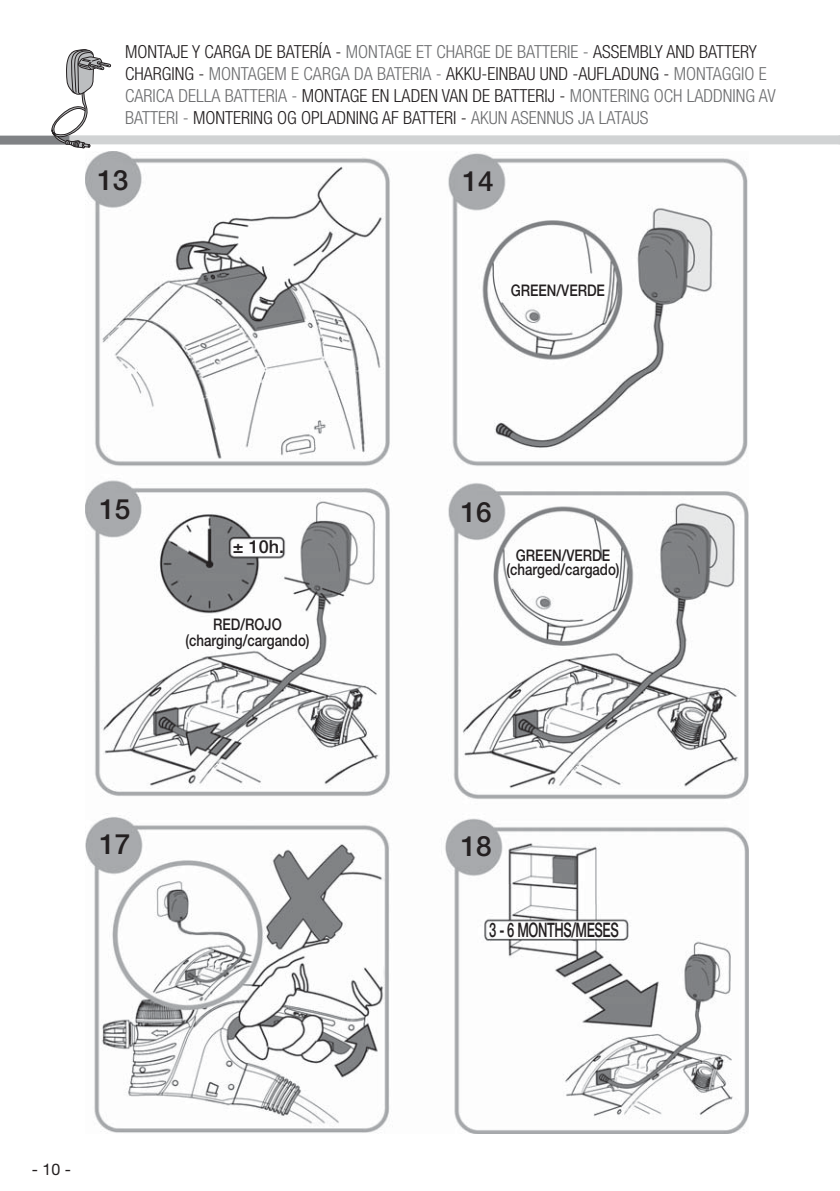
<style>
.page{position:relative;width:840px;height:1191px;background:#fff}
.page>*{position:absolute;margin:0;border:0;box-sizing:border-box;transform-origin:0 0}
.t1{font:500 28px "Helvetica Neue LT Std";color:#231f20}
.t2{font:500 20px "Helvetica Neue LT Std";letter-spacing:-.03em;color:#231f20;scale:.65 1}
.t3{font:300 condensed 18px/22px "Helvetica Neue LT Std";color:#231f20}
.t4{font:500 18px "Helvetica Neue LT Std";color:#231f20}
.t5{font:500 16px/14px "Helvetica Neue LT Std";color:#231f20;text-align:center;scale:.83 1}
.t6{font:16px "Helvetica Neue LT Std";color:#231f20}
.s1{color:#6d6e70}
</style>
<div class="page">
<div style="left:0;top:136px;width:71px;height:9px;background:#808285"></div>
<div style="left:69px;top:135px;width:770px;height:9px;background:#d1d3d4"></div>
<svg style="left:52px;top:49px;width:59px;height:100px"></svg>
<img style="left:85px;top:151px;width:662px;height:982px">
<p class="t3" style="left:125px;top:43px;width:651px">MONTAJE Y CARGA DE BATERÍA - <span class="s1">MONTAGE ET CHARGE DE BATTERIE -</span> ASSEMBLY AND BATTERY CHARGING - <span class="s1">MONTAGEM E CARGA DA BATERIA -</span> AKKU-EINBAU UND -AUFLADUNG - <span class="s1">MONTAGGIO E CARICA DELLA BATTERIA -</span> MONTAGE EN LADEN VAN DE BATTERIJ - <span class="s1">MONTERING OCH LADDNING AV BATTERI -</span> MONTERING OG OPLADNING AF BATTERI - <span class="s1">AKUN ASENNUS JA LATAUS</span></p>
<h1 class="t1" style="left:97px;top:170px;width:33px">13</h1>
<h1 class="t1" style="left:462px;top:171px;width:33px">14</h1>
<p class="t5" style="left:510px;top:285px;width:115px">GREEN/VERDE</p>
<h1 class="t1" style="left:99px;top:499px;width:33px">15</h1>
<h1 class="t1" style="left:460px;top:502px;width:33px">16</h1>
<p class="t4" style="left:233px;top:540px;width:53px">± 10h.</p>
<p class="t5" style="left:506px;top:550px;width:138px">GREEN/VERDE (charged/cargado)</p>
<p class="t5" style="left:185px;top:618px;width:151px;line-height:16px">RED/ROJO (charging/cargando)</p>
<h1 class="t1" style="left:99px;top:833px;width:33px">17</h1>
<h1 class="t1" style="left:460px;top:836px;width:33px">18</h1>
<p class="t2" style="left:489px;top:923px;width:201px">3 - 6 MONTHS/MESES</p>
<p class="t6" style="left:32px;top:1164px;width:41px">- 10 -</p>
</div>
